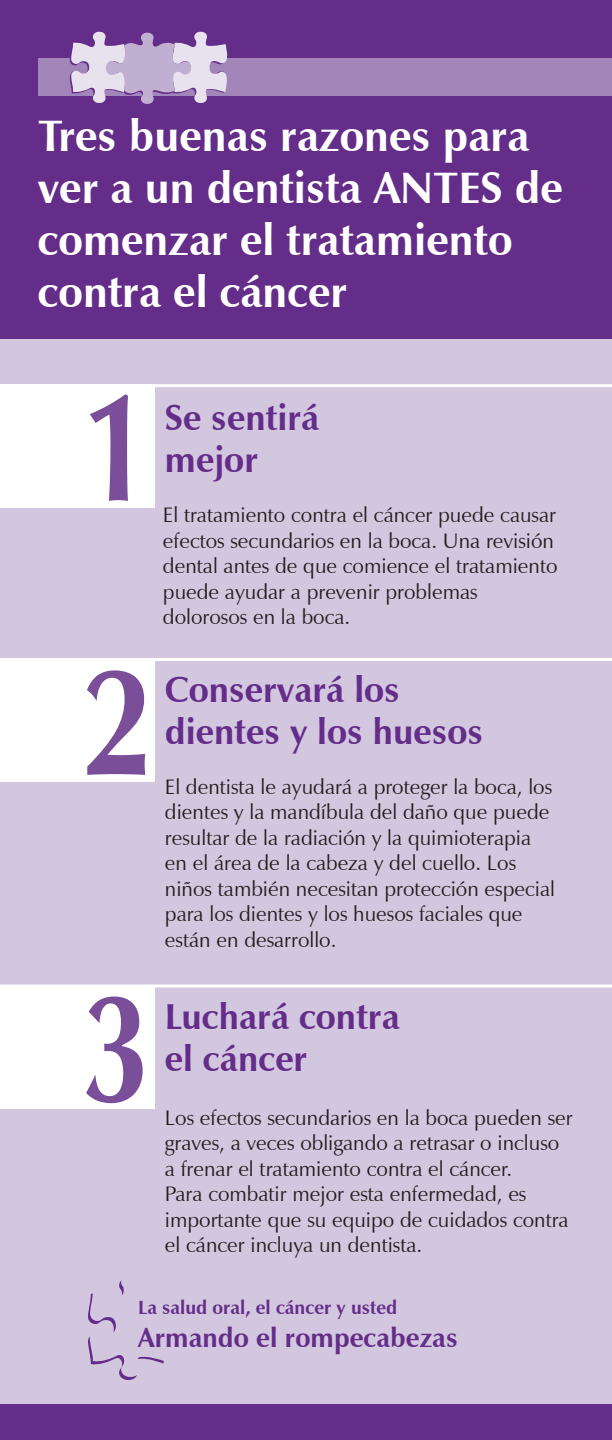
<style>
.page{position:relative;width:612px;height:1440px;background:#fff}
.page>*{position:absolute;margin:0;border:0;box-sizing:border-box;transform-origin:0 0}
.t1{font:700 156.6px "Zapf Humanist 601 BT";color:#7a4e99;scale:.8 1}
.t2{font:700 44px/52px "Zapf Humanist 601 BT";color:#fff}
.t3{font:700 36px/42px "Zapf Humanist 601 BT";color:#642d89}
.t4{font:700 27.2px "Zapf Humanist 601 BT";color:#642d89}
.t5{font:21px/25.4px "Zapf Humanist 601 BT";color:#231f20}
.t6{font:700 19.2px "Zapf Humanist 601 BT";color:#642d89}
</style>
<div class="page">
<div style="left:0;top:337px;width:612px;height:1067px;background:#d3c7df"></div>
<div style="left:0;top:1404px;width:612px;height:36px;background:#642d89"></div>
<div style="left:0;top:658px;width:155px;height:124px;background:#fff"></div>
<div style="left:0;top:385px;width:155px;height:123px;background:#fff"></div>
<div style="left:0;top:985px;width:155px;height:124px;background:#fff"></div>
<div style="left:0;top:0;width:612px;height:338px;background:#642d89"></div>
<hr style="left:0;top:384px;width:612px;height:3px;background:#fff">
<hr style="left:0;top:658px;width:612px;height:3px;background:#fff">
<hr style="left:0;top:985px;width:612px;height:3px;background:#fff">
<div style="left:38px;top:58px;width:574px;height:38px;background:#a285b9"></div>
<svg style="left:70px;top:31px;width:158px;height:73px"></svg>
<svg style="left:88px;top:1280px;width:76px;height:100px"></svg>
<h1 class="t2" style="left:38px;top:110px;width:526px">Tres buenas razones para ver a un dentista ANTES de comenzar el tratamiento contra el cáncer</h1>
<h2 class="t1" style="left:82px;top:350px;width:87px">1</h2>
<h2 class="t3" style="left:165px;top:396px;width:156px">Se sentirá mejor</h2>
<p class="t5" style="left:163px;top:502px;width:396px">El tratamiento contra el cáncer puede causar efectos secundarios en la boca. Una revisión dental antes de que comience el tratamiento puede ayudar a prevenir problemas dolorosos en la boca.</p>
<h2 class="t1" style="left:82px;top:624px;width:87px">2</h2>
<h2 class="t3" style="left:165px;top:668px;width:320px">Conservará los dientes y los huesos</h2>
<p class="t5" style="left:165px;top:774px;width:392px">El dentista le ayudará a proteger la boca, los dientes y la mandíbula del daño que puede resultar de la radiación y la quimioterapia en el área de la cabeza y del cuello. Los niños también necesitan protección especial para los dientes y los huesos faciales que están en desarrollo.</p>
<h2 class="t1" style="left:82px;top:950px;width:87px">3</h2>
<h2 class="t3" style="left:165px;top:996px;width:236px">Luchará contra el cáncer</h2>
<p class="t5" style="left:165px;top:1105px;width:409px">Los efectos secundarios en la boca pueden ser graves, a veces obligando a retrasar o incluso a frenar el tratamiento contra el cáncer.<br>Para combatir mejor esta enfermedad, es importante que su equipo de cuidados contra el cáncer incluya un dentista.</p>
<h3 class="t6" style="left:138px;top:1296px;width:260px">La salud oral, el cáncer y usted</h3>
<h3 class="t4" style="left:138px;top:1321px;width:321px">Armando el rompecabezas</h3>
</div>
